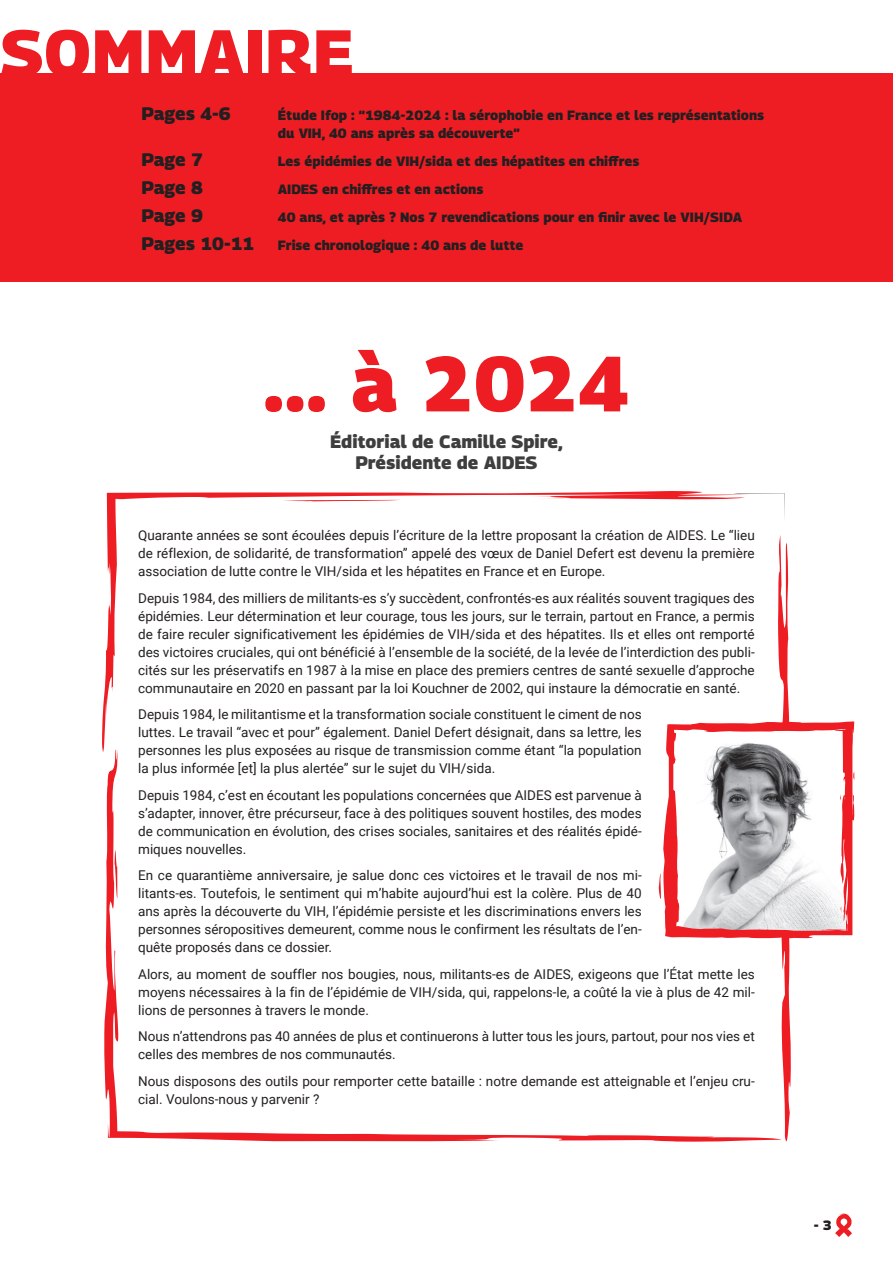
<style>
.page{position:relative;width:893px;height:1263px;background:#fff}
.page>*{position:absolute;margin:0;border:0;box-sizing:border-box;transform-origin:0 0}
.t1{font:900 78px "Panorama";color:#ee1d23}
.t2{font:900 65.25px "Panorama";letter-spacing:.01em;color:#ee1d23}
.t3{font:900 18px/21.6px "Panorama";color:#3e3e3f;text-align:center}
.t4{font:900 18px "Panorama";letter-spacing:-.01em;color:#231f20}
.t5{font:13.5px/18px "Roboto";color:#231f20;text-align:justify}
.t6{font:900 13.5px/18.3px "Panorama";color:#231f20}
</style>
<div class="page">
<div style="left:0;top:74px;width:893px;height:208px;background:#ee1d23"></div>
<svg style="left:104px;top:773px;width:555px;height:369px"></svg>
<svg style="left:102px;top:491px;width:631px;height:282px"></svg>
<svg style="left:115px;top:828px;width:2px;height:71px"></svg>
<svg style="left:733px;top:493px;width:52px;height:25px"></svg>
<svg style="left:283px;top:500px;width:118px;height:2px"></svg>
<svg style="left:835px;top:1213px;width:17px;height:24px"></svg>
<svg style="left:659px;top:531px;width:196px;height:611px"></svg>
<h2 class="t2" style="left:0;top:0;width:355px">SOMMAIRE</h2>
<h3 class="t4" style="left:141px;top:99px;width:91px">Pages 4-6</h3>
<p class="t6" style="left:278px;top:105px;width:488px">Étude Ifop : “1984-2024 : la sérophobie en France et les représentations du VIH, 40 ans après sa découverte”</p>
<h3 class="t4" style="left:141px;top:145px;width:63px">Page 7</h3>
<p class="t6" style="left:278px;top:151px;width:363px">Les épidémies de VIH/sida et des hépatites en chiffres</p>
<h3 class="t4" style="left:141px;top:173px;width:63px">Page 8</h3>
<p class="t6" style="left:278px;top:179px;width:207px">AIDES en chiffres et en actions</p>
<h3 class="t4" style="left:141px;top:201px;width:63px">Page 9</h3>
<p class="t6" style="left:278px;top:207px;width:466px">40 ans, et après ? Nos 7 revendications pour en finir avec le VIH/SIDA</p>
<h3 class="t4" style="left:141px;top:229px;width:115px">Pages 10-11</h3>
<p class="t6" style="left:278px;top:235px;width:247px">Frise chronologique : 40 ans de lutte</p>
<h1 class="t1" style="left:263px;top:320px;width:368px">... à 2024</h1>
<h3 class="t3" style="left:330px;top:429px;width:234px">Éditorial de Camille Spire,<br>Présidente de AIDES</h3>
<p class="t5" style="left:138px;top:526px;width:618px">Quarante années se sont écoulées depuis l’écriture de la lettre proposant la création de AIDES. Le “lieu de réflexion, de solidarité, de transformation” appelé des vœux de Daniel Defert est devenu la première association de lutte contre le VIH/sida et les hépatites en France et en Europe.</p>
<p class="t5" style="left:138px;top:589px;width:618px">Depuis 1984, des milliers de militants-es s’y succèdent, confrontés-es aux réalités souvent tragiques des épidémies. Leur détermination et leur courage, tous les jours, sur le terrain, partout en France, a permis de faire reculer significativement les épidémies de VIH/sida et des hépatites. Ils et elles ont remporté des victoires cruciales, qui ont bénéficié à l’ensemble de la société, de la levée de l’interdiction des publi&shy;cités sur les préservatifs en 1987 à la mise en place des premiers centres de santé sexuelle d’approche communautaire en 2020 en passant par la loi Kouchner de 2002, qui instaure la démocratie en santé.</p>
<p class="t5" style="left:138px;top:705px;width:505px">Depuis 1984, le militantisme et la transformation sociale constituent le ciment de nos luttes. Le travail “avec et pour” également. Daniel Defert désignait, dans sa lettre, les personnes les plus exposées au risque de transmission comme étant “la population la plus informée [et] la plus alertée” sur le sujet du VIH/sida.</p>
<p class="t5" style="left:138px;top:786px;width:505px">Depuis 1984, c’est en écoutant les populations concernées que AIDES est parvenue à s’adapter, innover, être précurseur, face à des politiques souvent hostiles, des modes de communication en évolution, des crises sociales, sanitaires et des réalités épidé&shy;miques nouvelles.</p>
<p class="t5" style="left:138px;top:866px;width:505px">En ce quarantième anniversaire, je salue donc ces victoires et le travail de nos mi&shy;litants-es. Toutefois, le sentiment qui m’habite aujourd’hui est la colère. Plus de 40 ans après la découverte du VIH, l’épidémie persiste et les discriminations envers les personnes séropositives demeurent, comme nous le confirment les résultats de l’en&shy;quête proposés dans ce dossier.</p>
<p class="t5" style="left:138px;top:964px;width:618px">Alors, au moment de souffler nos bougies, nous, militants-es de AIDES, exigeons que l’État mette les moyens nécessaires à la fin de l’épidémie de VIH/sida, qui, rappelons-le, a coûté la vie à plus de 42 mil&shy;lions de personnes à travers le monde.</p>
<p class="t5" style="left:138px;top:1027px;width:618px">Nous n’attendrons pas 40 années de plus et continuerons à lutter tous les jours, partout, pour nos vies et celles des membres de nos communautés.</p>
<p class="t5" style="left:138px;top:1071px;width:618px">Nous disposons des outils pour remporter cette bataille : notre demande est atteignable et l’enjeu cru&shy;cial. Voulons-nous y parvenir ?</p>
<p class="t6" style="left:814px;top:1215px;width:19px">- 3</p>
</div>
